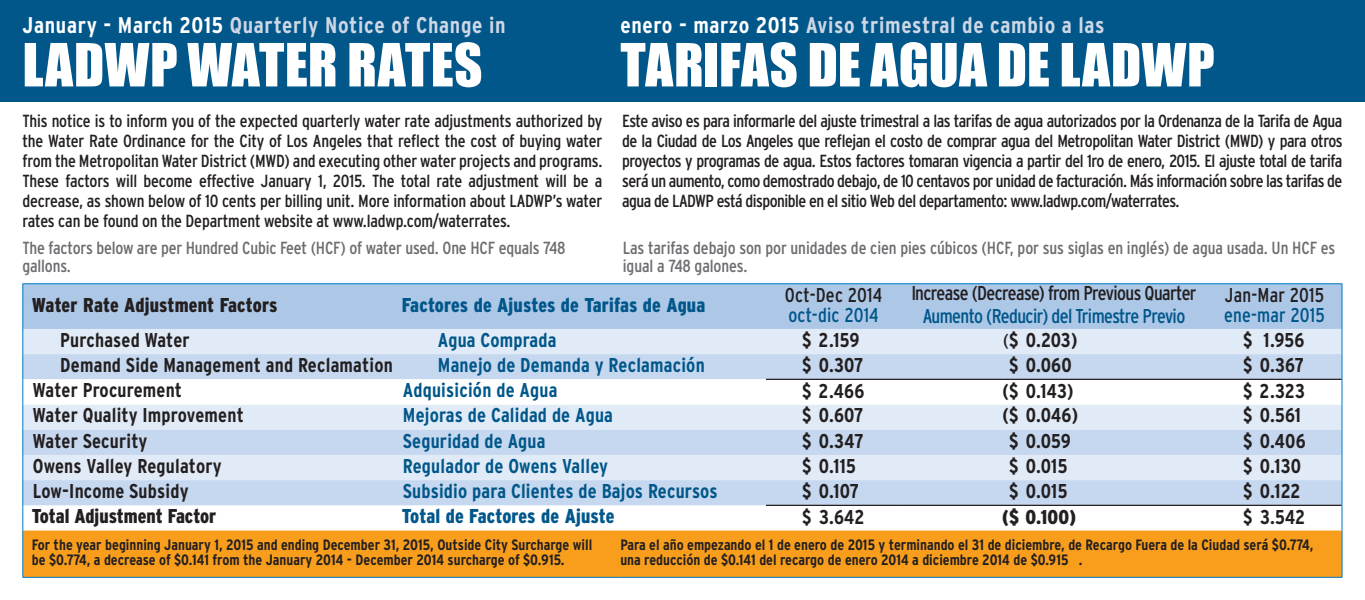
<style>
.page{position:relative;width:1365px;height:600px;background:#fff}
.page>*{position:absolute;margin:0;border:0;box-sizing:border-box;transform-origin:0 0}
.t1{font:55px "Impact";letter-spacing:.005em;color:#fff}
.t2{font:700 condensed 22.75px "Interstate";letter-spacing:.03em;color:#ced7e6}
.t3{font:700 condensed 20px "Interstate";letter-spacing:.01em;color:#231f20}
.t4{font:700 condensed 20px "Interstate";letter-spacing:.01em;color:#01578a}
.t5{font:900 condensed 20px "Interstate";color:#231f20}
.t6{font:900 condensed 20px "Interstate";letter-spacing:.01em;color:#01578a}
.t7{font:condensed 20px "Interstate";letter-spacing:-.03em;color:#231f20}
.t8{font:condensed 20px "Interstate";letter-spacing:-.03em;color:#01578a}
.t9{font:condensed 20px "Interstate";letter-spacing:.01em;color:#231f20}
.t10{font:condensed 20px "Interstate";letter-spacing:.01em;color:#01578a}
.t11{font:condensed 17.5px/20px "Interstate";letter-spacing:-.025em;color:#231f20;text-align:justify}
.t12{font:condensed 17.5px/17.5px "Interstate";letter-spacing:-.01em;color:#6c6d70}
.t13{font:700 condensed 15px/15px "Interstate";color:#231f20}
.s1{color:#fff}
.s2{font-weight:400;font-size:18.75px}
</style>
<div class="page">
<div style="left:0;top:0;width:1365px;height:102px;background:#01578a"></div>
<div style="left:23px;top:284px;width:1319px;height:45px;background:#adc7e7"></div>
<div style="left:23px;top:329px;width:1319px;height:25px;background:#e1ebf7"></div>
<svg style="left:23px;top:354px;width:1319px;height:151px;background:#d0dff1"></svg>
<svg style="left:23px;top:379px;width:1319px;height:26px"></svg>
<hr style="left:22px;top:284px;width:1px;height:45px;background:#0079c2">
<hr style="left:1342px;top:284px;width:1px;height:45px;background:#0079c2">
<svg style="left:22px;top:329px;width:1px;height:202px"></svg>
<hr style="left:766px;top:505px;width:135px;height:1px;background:#231f20">
<hr style="left:1207px;top:505px;width:135px;height:1px;background:#231f20">
<svg style="left:1342px;top:329px;width:1px;height:202px"></svg>
<hr style="left:901px;top:505px;width:306px;height:1px;background:#231f20">
<hr style="left:766px;top:379px;width:135px;height:1px;background:#231f20">
<hr style="left:901px;top:379px;width:306px;height:1px;background:#231f20">
<hr style="left:1207px;top:379px;width:135px;height:1px;background:#231f20">
<hr style="left:22px;top:283px;width:371px;height:1px;background:#0079c2">
<hr style="left:393px;top:283px;width:373px;height:1px;background:#0079c2">
<hr style="left:766px;top:283px;width:135px;height:1px;background:#0079c2">
<hr style="left:901px;top:283px;width:306px;height:1px;background:#0079c2">
<hr style="left:1207px;top:283px;width:135px;height:1px;background:#0079c2">
<div style="left:23px;top:531px;width:1319px;height:46px;background:#f89e1c"></div>
<hr style="left:22px;top:531px;width:1px;height:46px;background:#0079c2">
<hr style="left:1342px;top:531px;width:1px;height:46px;background:#0079c2">
<hr style="left:22px;top:577px;width:598px;height:1px;background:#0079c2">
<hr style="left:620px;top:577px;width:722px;height:1px;background:#0079c2">
<h2 class="t2" style="left:22px;top:12px;width:485px"><span class="s1">January - March 2015</span> Quarterly Notice of Change in</h2>
<h1 class="t1" style="left:22px;top:22px;width:461px">LADWP WATER RATES</h1>
<p class="t11" style="left:22px;top:111px;width:581px">This notice is to inform you of the expected quarterly water rate adjustments authorized by the Water Rate Ordinance for the City of Los Angeles that reflect the cost of buying water from the Metropolitan Water District (MWD) and executing other water projects and programs.<br>These factors will become effective January 1, 2015. The total rate adjustment will be a decrease, as shown below of 10 cents per billing unit. More information about LADWP’s water rates can be found on the Department website at www.ladwp.com/waterrates.</p>
<p class="t12" style="left:22px;top:239px;width:544px">The factors below are per Hundred Cubic Feet (HCF) of water used. One HCF equals 748 gallons.</p>
<h2 class="t2" style="left:620px;top:12px;width:486px"><span class="s1">enero - marzo 2015</span> Aviso trimestral de cambio a las</h2>
<h1 class="t1" style="left:620px;top:22px;width:596px">TARIFAS DE AGUA DE LADWP</h1>
<p class="t11" style="left:622px;top:111px;width:722px">Este aviso es para informarle del ajuste trimestral a las tarifas de agua autorizados por la Ordenanza de la Tarifa de Agua de la Ciudad de Los Angeles que reflejan el costo de comprar agua del Metropolitan Water District (MWD) y para otros proyectos y programas de agua. Estos factores tomaran vigencia a partir del 1ro de enero, 2015. El ajuste total de tarifa será un aumento, como demostrado debajo, de 10 centavos por unidad de facturación. Más información sobre las tarifas de agua de LADWP está disponible en el sitio Web del departamento: www.ladwp.com/waterrates.</p>
<p class="t12" style="left:623px;top:239px;width:714px">Las tarifas debajo son por unidades de cien pies cúbicos (HCF, por sus siglas en inglés) de agua usada. Un HCF es igual a 748 galones.</p>
<p class="t5" style="left:32px;top:294px;width:247px">Water Rate Adjustment Factors</p>
<p class="t6" style="left:402px;top:294px;width:305px">Factores de Ajustes de Tarifas de Agua</p>
<p class="t9" style="left:785px;top:284px;width:99px">Oct-Dec 2014</p>
<p class="t10" style="left:788px;top:304px;width:92px">oct-dic 2014</p>
<p class="t7" style="left:911px;top:282px;width:287px">Increase (Decrease) from Previous Quarter</p>
<p class="t8" style="left:923px;top:305px;width:264px">Aumento (Reducir) del Trimestre Previo</p>
<p class="t9" style="left:1225px;top:284px;width:101px">Jan-Mar 2015</p>
<p class="t10" style="left:1224px;top:304px;width:102px">ene-mar 2015</p>
<p class="t3" style="left:60px;top:329px;width:131px">Purchased Water</p>
<p class="t4" style="left:438px;top:329px;width:120px">Agua Comprada</p>
<p class="t3" style="left:802px;top:329px;width:59px">$ 2.159</p>
<p class="t3" style="left:1003px;top:329px;width:76px"><span class="s2">(</span>$ 0.203)</p>
<p class="t3" style="left:1243px;top:329px;width:63px">$ 1.956</p>
<p class="t3" style="left:60px;top:354px;width:334px">Demand Side Management and Reclamation</p>
<p class="t4" style="left:438px;top:354px;width:268px">Manejo de Demanda y Reclamación</p>
<p class="t3" style="left:802px;top:353px;width:63px">$ 0.307</p>
<p class="t3" style="left:1009px;top:353px;width:64px">$ 0.060</p>
<p class="t3" style="left:1243px;top:353px;width:62px">$ 0.367</p>
<p class="t3" style="left:33px;top:379px;width:151px">Water Procurement</p>
<p class="t4" style="left:403px;top:379px;width:156px">Adquisición de Agua</p>
<p class="t3" style="left:802px;top:379px;width:64px">$ 2.466</p>
<p class="t3" style="left:1002px;top:379px;width:73px">($ 0.143)</p>
<p class="t3" style="left:1243px;top:379px;width:64px">$ 2.323</p>
<p class="t3" style="left:33px;top:404px;width:213px">Water Quality Improvement</p>
<p class="t4" style="left:403px;top:404px;width:212px">Mejoras de Calidad de Agua</p>
<p class="t3" style="left:802px;top:404px;width:63px">$ 0.607</p>
<p class="t3" style="left:1002px;top:404px;width:77px">($ 0.046)</p>
<p class="t3" style="left:1243px;top:404px;width:60px">$ 0.561</p>
<p class="t3" style="left:33px;top:429px;width:116px">Water Security</p>
<p class="t4" style="left:403px;top:429px;width:144px">Seguridad de Agua</p>
<p class="t3" style="left:802px;top:429px;width:63px">$ 0.347</p>
<p class="t3" style="left:1009px;top:429px;width:63px">$ 0.059</p>
<p class="t3" style="left:1243px;top:429px;width:64px">$ 0.406</p>
<p class="t3" style="left:33px;top:455px;width:190px">Owens Valley Regulatory</p>
<p class="t4" style="left:403px;top:455px;width:207px">Regulador de Owens Valley</p>
<p class="t3" style="left:802px;top:455px;width:55px">$ 0.115</p>
<p class="t3" style="left:1009px;top:455px;width:60px">$ 0.015</p>
<p class="t3" style="left:1243px;top:455px;width:60px">$ 0.130</p>
<p class="t3" style="left:33px;top:480px;width:157px">Low-Income Subsidy</p>
<p class="t4" style="left:403px;top:480px;width:316px">Subsidio para Clientes de Bajos Recursos</p>
<p class="t3" style="left:802px;top:479px;width:58px">$ 0.107</p>
<p class="t3" style="left:1009px;top:479px;width:60px">$ 0.015</p>
<p class="t3" style="left:1243px;top:479px;width:59px">$ 0.122</p>
<p class="t5" style="left:32px;top:505px;width:186px">Total Adjustment Factor</p>
<p class="t6" style="left:402px;top:505px;width:214px">Total de Factores de Ajuste</p>
<p class="t3" style="left:802px;top:505px;width:64px">$ 3.642</p>
<p class="t5" style="left:1002px;top:505px;width:75px">($ 0.100)</p>
<p class="t3" style="left:1243px;top:505px;width:64px">$ 3.542</p>
<p class="t13" style="left:32px;top:537px;width:562px">For the year beginning January 1, 2015 and ending December 31, 2015, Outside City Surcharge will be $0.774, a decrease of $0.141 from the January 2014 - December 2014 surcharge of $0.915.</p>
<p class="t13" style="left:620px;top:537px;width:695px">Para el año empezando el 1 de enero de 2015 y terminando el 31 de diciembre, de Recargo Fuera de la Ciudad será $0.774, una reducción de $0.141 del recargo de enero 2014 a diciembre 2014 de $0.915 .</p>
</div>
